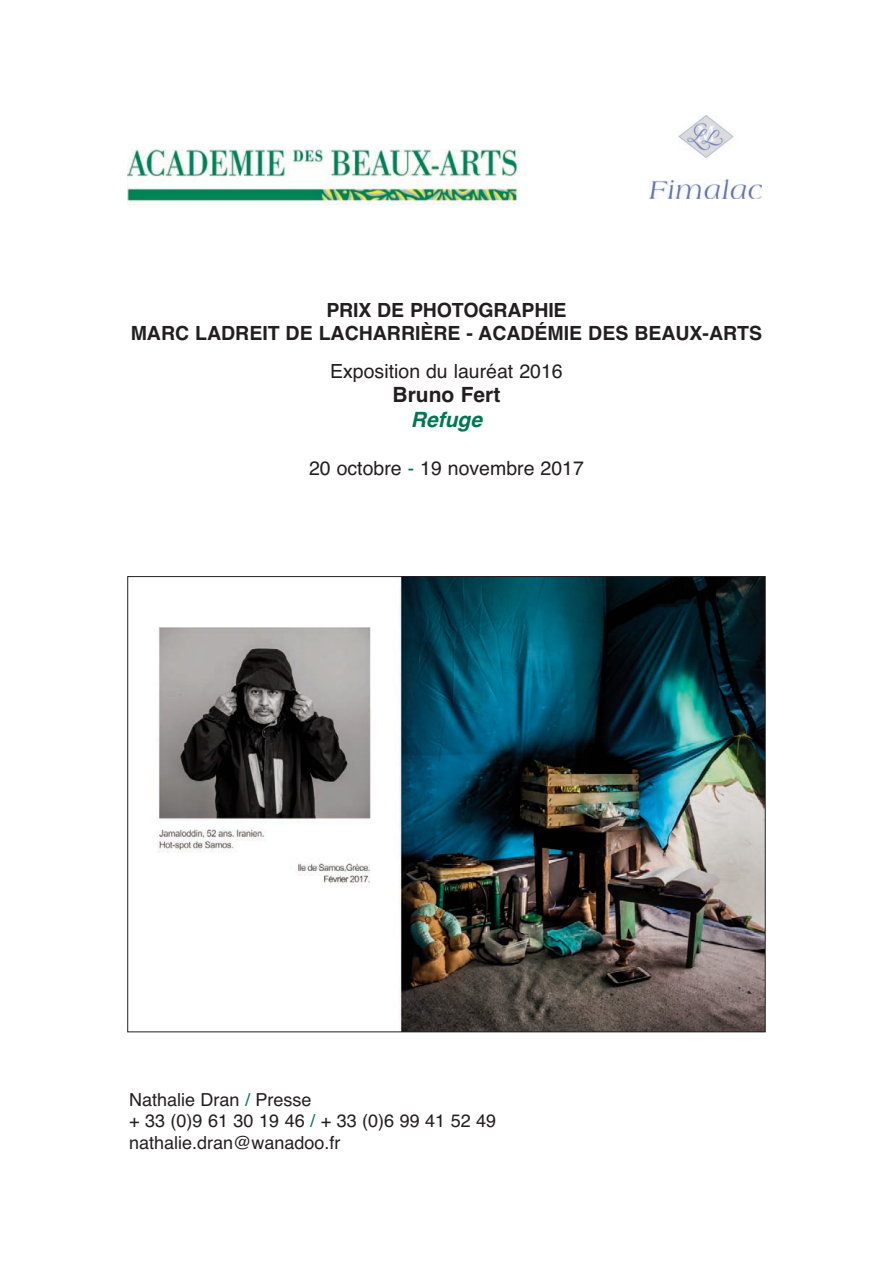
<style>
.page{position:relative;width:893px;height:1263px;background:#fff}
.page>*{position:absolute;margin:0;border:0;box-sizing:border-box;transform-origin:0 0}
.t1{font:700 21px "Helvetica";color:#231f20}
.t2{font:italic 700 21px "Helvetica";color:#00774f}
.t3{font:700 19.5px/23.4px "Helvetica";color:#231f20;text-align:center}
.t4{font:19.5px "Helvetica";color:#231f20}
.t5{font:18px/21.6px "Helvetica";color:#231f20}
.s1{color:#00774f}
</style>
<div class="page">
<img style="left:157px;top:578px;width:606px;height:452px">
<img style="left:128px;top:150px;width:392px;height:55px">
<img style="left:649px;top:116px;width:113px;height:83px">
<p class="t3" style="left:131px;top:298px;width:633px">PRIX DE PHOTOGRAPHIE<br>MARC LADREIT DE LACHARRIÈRE - ACADÉMIE DES BEAUX-ARTS</p>
<p class="t4" style="left:330px;top:360px;width:234px">Exposition du lauréat 2016</p>
<p class="t1" style="left:393px;top:383px;width:109px">Bruno Fert</p>
<p class="t2" style="left:411px;top:408px;width:73px">Refuge</p>
<p class="t4" style="left:309px;top:457px;width:276px">20 octobre <span class="s1">-</span> 19 novembre 2017</p>
<p class="t5" style="left:129px;top:1089px;width:369px">Nathalie Dran <span class="s1">/</span> Presse<br>+ 33 (0)9 61 30 19 46 <span class="s1">/</span> + 33 (0)6 99 41 52 49 nathalie.dran@wanadoo.fr</p>
</div>
